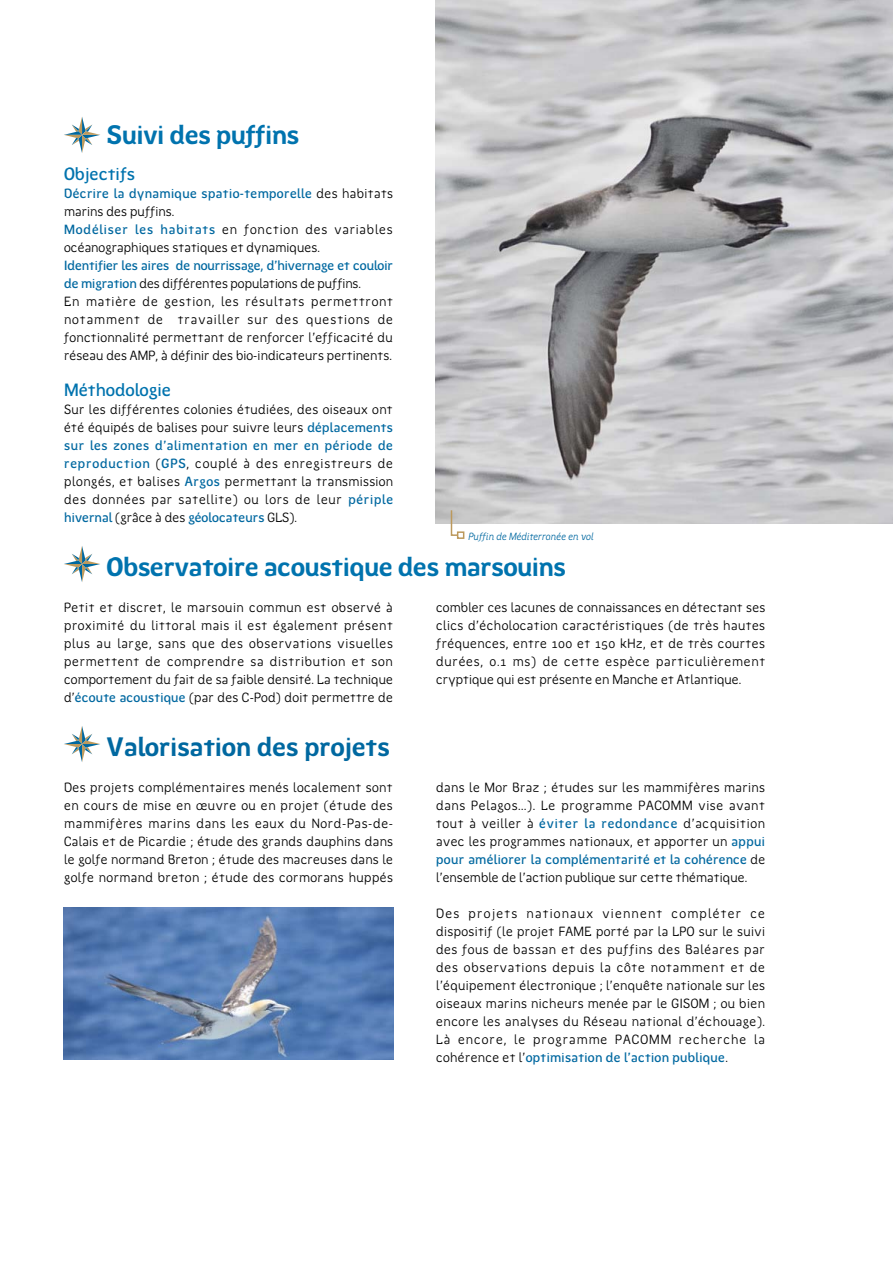
<style>
.page{position:relative;width:893px;height:1263px;background:#fff}
.page>*{position:absolute;margin:0;border:0;box-sizing:border-box;transform-origin:0 0}
.t1{font:700 27px "Spotka";letter-spacing:-.05em;color:#0073ae}
.t2{font:700 27px "Spotka";letter-spacing:-.04em;color:#0068a0}
.t3{font:500 18px "Spotka";letter-spacing:-.04em;color:#0073ae}
.t4{font:13.5px/18px "Spotka";letter-spacing:-.025em;color:#000;text-align:justify}
.t5{font:italic 10.5px "Spotka";letter-spacing:-.04em;color:#0068a0}
.s1{font-weight:500;color:#0068a0}
</style>
<div class="page">
<img style="left:436px;top:0;width:457px;height:523px">
<img style="left:64px;top:908px;width:329px;height:151px">
<svg style="left:450px;top:509px;width:9px;height:28px"></svg>
<div style="left:457px;top:531px;width:7px;height:8px;border:2px solid #bc995c"></div>
<svg style="left:64px;top:117px;width:36px;height:36px"></svg>
<svg style="left:64px;top:546px;width:36px;height:36px"></svg>
<svg style="left:64px;top:726px;width:36px;height:36px"></svg>
<h1 class="t1" style="left:106px;top:120px;width:195px">Suivi des puffins</h1>
<h2 class="t3" style="left:64px;top:164px;width:73px">Objectifs</h2>
<p class="t4" style="left:64px;top:184px;width:331px;text-align:left"><span class="s1">Décrire la dynamique spatio-temporelle</span> des habitats marins des puffins.<br><span class="s1">Modéliser les habitats</span> en fonction des variables océanographiques statiques et dynamiques.</p>
<p class="t4" style="left:64px;top:256px;width:331px;text-align:left"><span class="s1">Identifier les aires de nourrissage, d’hivernage et couloir de migration</span> des différentes populations de puffins.<br>En matière de gestion, les résultats permettront notamment de travailler sur des questions de fonctionnalité permettant de renforcer l’efficacité du réseau des AMP, à définir des bio-indicateurs pertinents.</p>
<h2 class="t3" style="left:64px;top:380px;width:109px">Méthodologie</h2>
<p class="t4" style="left:64px;top:400px;width:331px">Sur les différentes colonies étudiées, des oiseaux ont été équipés de balises pour suivre leurs <span class="s1">déplacements sur les zones d’alimentation en mer en période de reproduction</span> (<span class="s1">GPS</span>, couplé à des enregistreurs de plongés, et balises <span class="s1">Argos</span> permettant la transmission des données par satellite) ou lors de leur <span class="s1">périple hivernal</span> (grâce à des <span class="s1">géolocateurs</span> GLS).</p>
<p class="t5" style="left:468px;top:531px;width:127px">Puffin de Méditerranée en vol</p>
<h1 class="t1" style="left:106px;top:552px;width:462px">Observatoire acoustique des marsouins</h1>
<p class="t4" style="left:64px;top:598px;width:331px">Petit et discret, le marsouin commun est observé à proximité du littoral mais il est également présent plus au large, sans que des observations visuelles permettent de comprendre sa distribution et son comportement du fait de sa faible densité. La technique d’<span class="s1">écoute acoustique</span> (par des C-Pod) doit permettre de</p>
<h1 class="t2" style="left:106px;top:732px;width:286px">Valorisation des projets</h1>
<p class="t4" style="left:436px;top:598px;width:331px">combler ces lacunes de connaissances en détectant ses clics d’écholocation caractéristiques (de très hautes fréquences, entre 100 et 150 kHz, et de très courtes durées, 0.1 ms) de cette espèce particulièrement cryptique qui est présente en Manche et Atlantique.</p>
<p class="t4" style="left:64px;top:778px;width:331px">Des projets complémentaires menés localement sont en cours de mise en œuvre ou en projet (étude des mammifères marins dans les eaux du Nord-Pas-de-Calais et de Picardie ; étude des grands dauphins dans le golfe normand Breton ; étude des macreuses dans le golfe normand breton ; étude des cormorans huppés</p>
<p class="t4" style="left:436px;top:778px;width:331px">dans le Mor Braz ; études sur les mammifères marins dans Pelagos…). Le programme PACOMM vise avant tout à veiller à <span class="s1">éviter la redondance</span> d’acquisition avec les programmes nationaux, et apporter un <span class="s1">appui pour améliorer la complémentarité et la cohérence</span> de l’ensemble de l’action publique sur cette thématique.</p>
<p class="t4" style="left:436px;top:904px;width:331px">Des projets nationaux viennent compléter ce dispositif (le projet FAME porté par la LPO sur le suivi des fous de bassan et des puffins des Baléares par des observations depuis la côte notamment et de l’équipement électronique ; l’enquête nationale sur les oiseaux marins nicheurs menée par le GISOM ; ou bien encore les analyses du Réseau national d’échouage).<br>Là encore, le programme PACOMM recherche la cohérence et l’<span class="s1">optimisation de l’action publique</span>.</p>
</div>
